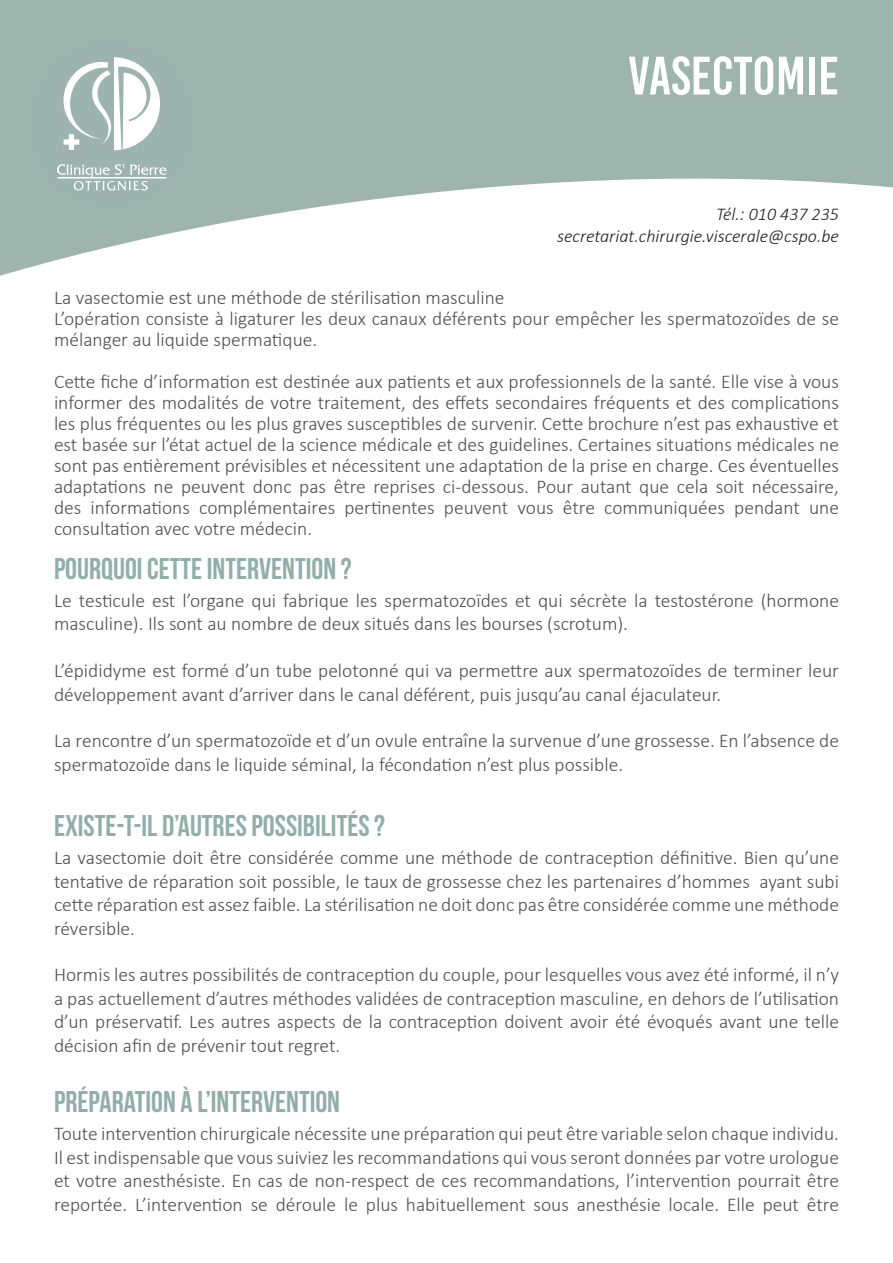
<style>
.page{position:relative;width:893px;height:1263px;background:#fff}
.page>*{position:absolute;margin:0;border:0;box-sizing:border-box;transform-origin:0 0}
.t1{font:54px "Bebas Kai";color:#fff}
.t2{font:700 30px "Bebas Neue";color:#91afa9}
.t3{font:300 19.5px/23.4px "Calibri";color:#4e4f50}
.t4{font:italic 300 18px "Calibri";color:#231f20}
</style>
<div class="page">
<svg style="left:0;top:0;width:893px;height:276px;fill:#9eb5ae"></svg>
<div style="left:28px;top:40px;width:166px;height:167px;background:#9db4ae;border-radius:50%"></div>
<svg style="left:57px;top:57px;width:110px;height:133px"></svg>
<p class="t1" style="left:628px;top:47px;width:213px">VASECTOMIE</p>
<p class="t4" style="left:716px;top:203px;width:124px">Tél.: 010 437 235</p>
<p class="t4" style="left:557px;top:225px;width:283px">secretariat.chirurgie.viscerale@cspo.be</p>
<p class="t3" style="left:54px;top:285px;width:452px">La vasectomie est une méthode de stérilisation masculine</p>
<p class="t3" style="left:54px;top:307px;width:786px;line-height:21px">L’opération consiste à ligaturer les deux canaux déférents pour empêcher les spermatozoïdes de se mélanger au liquide spermatique.</p>
<p class="t3" style="left:54px;top:370px;width:786px;line-height:21px;text-align:justify">Cette fiche d’information est destinée aux patients et aux professionnels de la santé. Elle vise à vous informer des modalités de votre traitement, des effets secondaires fréquents et des complications les plus fréquentes ou les plus graves susceptibles de survenir. Cette brochure n’est pas exhaustive et est basée sur l’état actuel de la science médicale et des guidelines. Certaines situations médicales ne sont pas entièrement prévisibles et nécessitent une adaptation de la prise en charge. Ces éventuelles adaptations ne peuvent donc pas être reprises ci-dessous. Pour autant que cela soit nécessaire, des informations complémentaires pertinentes peuvent vous être communiquées pendant une consultation avec votre médecin.</p>
<p class="t2" style="left:54px;top:552px;width:299px">POURQUOI CETTE INTERVENTION ?</p>
<p class="t3" style="left:54px;top:588px;width:786px">Le testicule est l’organe qui fabrique les spermatozoïdes et qui sécrète la testostérone (hormone masculine). Ils sont au nombre de deux situés dans les bourses (scrotum).</p>
<p class="t3" style="left:54px;top:659px;width:786px">L’épididyme est formé d’un tube pelotonné qui va permettre aux spermatozoïdes de terminer leur développement avant d’arriver dans le canal déférent, puis jusqu’au canal éjaculateur.</p>
<p class="t3" style="left:54px;top:729px;width:786px">La rencontre d’un spermatozoïde et d’un ovule entraîne la survenue d’une grossesse. En l’absence de spermatozoïde dans le liquide séminal, la fécondation n’est plus possible.</p>
<p class="t2" style="left:54px;top:809px;width:333px">EXISTE-T-IL D’AUTRES POSSIBILITÉS ?</p>
<p class="t3" style="left:54px;top:846px;width:786px;text-align:justify">La vasectomie doit être considérée comme une méthode de contraception définitive. Bien qu’une tentative de réparation soit possible, le taux de grossesse chez les partenaires d’hommes ayant subi cette réparation est assez faible. La stérilisation ne doit donc pas être considérée comme une méthode réversible.</p>
<p class="t3" style="left:54px;top:963px;width:786px;text-align:justify">Hormis les autres possibilités de contraception du couple, pour lesquelles vous avez été informé, il n’y a pas actuellement d’autres méthodes validées de contraception masculine, en dehors de l’utilisation d’un préservatif. Les autres aspects de la contraception doivent avoir été évoqués avant une telle décision afin de prévenir tout regret.</p>
<p class="t2" style="left:54px;top:1085px;width:288px">PRÉPARATION À L’INTERVENTION</p>
<p class="t3" style="left:54px;top:1122px;width:786px;text-align:justify">Toute intervention chirurgicale nécessite une préparation qui peut être variable selon chaque individu.<br>Il est indispensable que vous suiviez les recommandations qui vous seront données par votre urologue et votre anesthésiste. En cas de non‐respect de ces recommandations, l’intervention pourrait être reportée. L’intervention se déroule le plus habituellement sous anesthésie locale. Elle peut être</p>
</div>
